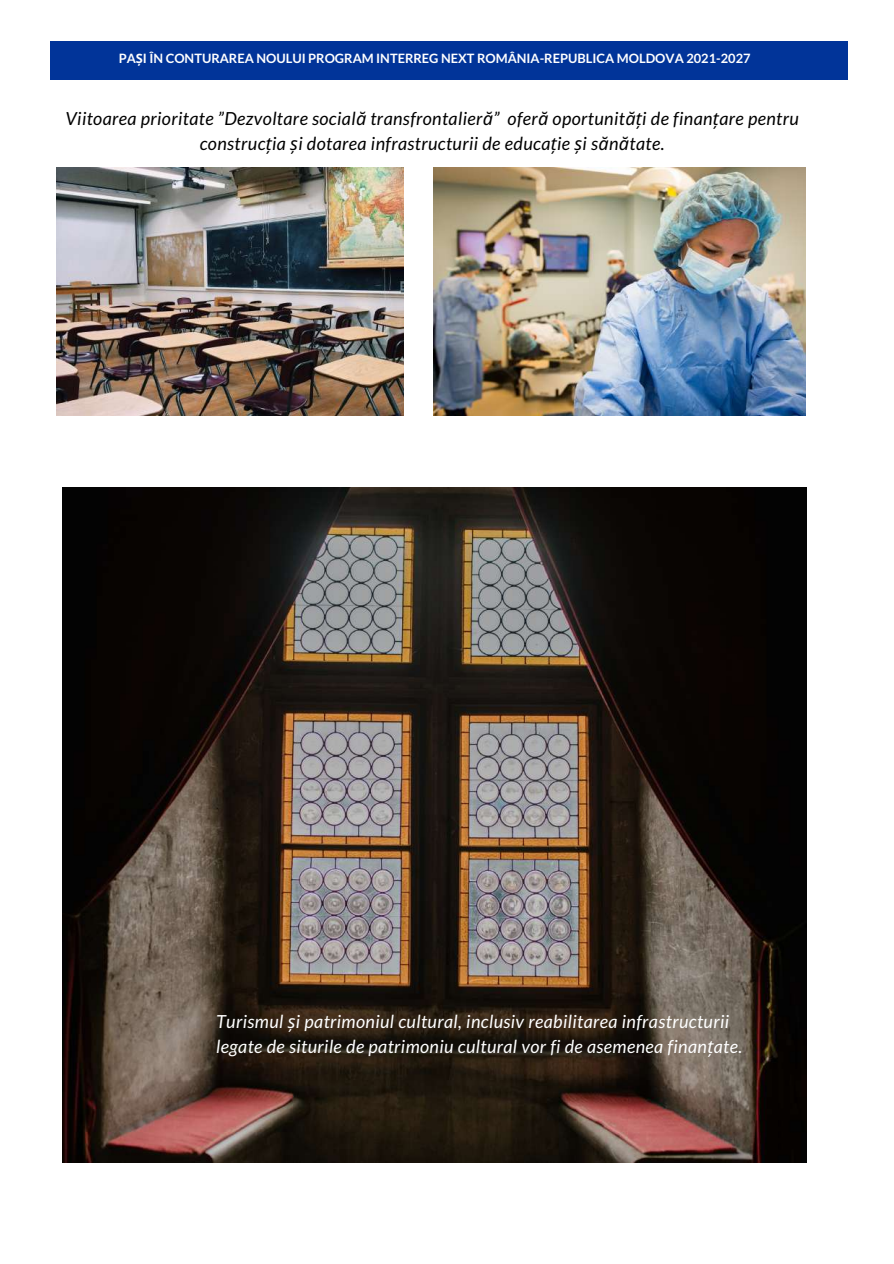
<style>
.page{position:relative;width:894px;height:1264px;background:#fff}
.page>*{position:absolute;margin:0;border:0;box-sizing:border-box;transform-origin:0 0}
.t1{font:italic 18px/24.8px "Lato";letter-spacing:.02em;color:#000;text-align:center}
.t2{font:italic 18px/24.8px "Lato";letter-spacing:.02em;color:#fff}
.t3{font:700 12.9px "Lato";color:#fff}
.s1{font-family:"Noto Sans"}
</style>
<div class="page">
<div style="left:50px;top:42px;width:797px;height:38px;background:#013499"></div>
<img style="left:56px;top:168px;width:347px;height:247px">
<img style="left:433px;top:168px;width:372px;height:247px">
<img style="left:63px;top:487px;width:743px;height:675px">
<p class="t3" style="left:119px;top:50px;width:633px">PA<span class="s1">Ș</span>I ÎN CONTURAREA NOULUI PROGRAM INTERREG NEXT ROMÂNIA-REPUBLICA MOLDOVA 2021-2027</p>
<p class="t1" style="left:65px;top:106px;width:734px">Viitoarea prioritate ”Dezvoltare social<span class="s1">ă</span> transfrontalier<span class="s1">ă</span>” ofer<span class="s1">ă</span> oportunit<span class="s1">ăț</span>i de finan<span class="s1">ț</span>are pentru construc<span class="s1">ț</span>ia <span class="s1">ș</span>i dotarea infrastructurii de educa<span class="s1">ț</span>ie <span class="s1">ș</span>i s<span class="s1">ă</span>n<span class="s1">ă</span>tate.</p>
<p class="t2" style="left:216px;top:1008px;width:527px">Turismul <span class="s1">ș</span>i patrimoniul cultural, inclusiv reabilitarea infrastructurii legate de siturile de patrimoniu cultural vor fi de asemenea finan<span class="s1">ț</span>ate.</p>
</div>
